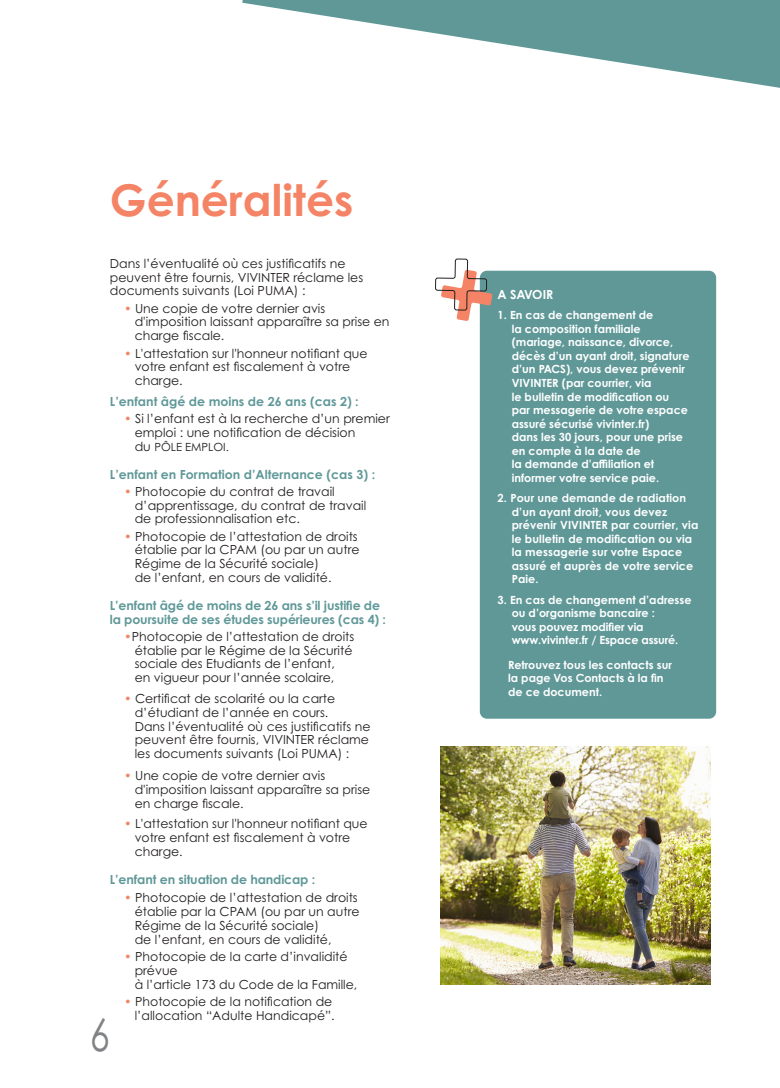
<style>
.page{position:relative;width:780px;height:1088px;background:#fff}
.page>*{position:absolute;margin:0;border:0;box-sizing:border-box;transform-origin:0 0}
.t1{font:45px "Century Gothic Pro";color:#808285;scale:.8 1}
.t2{font:700 43.75px "Century Gothic Pro";color:#f48465}
.t3{font:12.5px/13.8px "Century Gothic Pro";color:#231f20}
.t4{font:700 12.5px/13.8px "Century Gothic Pro";letter-spacing:-.01em;color:#609898}
.t5{font:700 12.5px "Century Gothic Pro";color:#fff}
.t6{font:700 11.25px/13.5px "Century Gothic Pro";color:#fff}
.t7{font:11.25px "Century Gothic Pro";color:#231f20}
.s1{color:#f48465}
.s2{font-size:12.5px}
</style>
<div class="page">
<svg style="left:242px;top:0;width:538px;height:88px;fill:#609898"></svg>
<img style="left:440px;top:746px;width:270px;height:238px">
<div style="left:480px;top:271px;width:236px;height:448px;background:#609898;border-radius:7px"></div>
<svg style="left:435px;top:258px;width:57px;height:106px"></svg>
<h1 class="t2" style="left:110px;top:173px;width:245px">Généralités</h1>
<h3 class="t3" style="left:110px;top:256px;width:255px">Dans l’éventualité où ces justificatifs ne peuvent être fournis, VIVINTER réclame les documents suivants (Loi PUMA) :</h3>
<h3 class="t3" style="left:135px;top:301px;width:256px;text-indent:-11px"><span class="s1">•</span> Une copie de votre dernier avis d'imposition laissant apparaître sa prise en charge fiscale.</h3>
<h3 class="t3" style="left:135px;top:346px;width:234px;text-indent:-11px"><span class="s1">•</span> L'attestation sur l'honneur notifiant que votre enfant est fiscalement à votre charge.</h3>
<h3 class="t4" style="left:110px;top:394px;width:250px">L’enfant âgé de moins de 26 ans (cas 2) :</h3>
<h3 class="t3" style="left:135px;top:412px;width:256px;text-indent:-11px"><span class="s1">•</span> Si l’enfant est à la recherche d’un premier emploi : une notification de décision</h3>
<h3 class="t7" style="left:135px;top:440px;width:96px"><span class="s2">du</span> PÔLE EMPLOI.</h3>
<h3 class="t4" style="left:110px;top:467px;width:267px">L’enfant en Formation d’Alternance (cas 3) :</h3>
<h3 class="t3" style="left:135px;top:484px;width:233px;text-indent:-11px"><span class="s1">•</span> Photocopie du contrat de travail d’apprentissage, du contrat de travail de professionnalisation etc.</h3>
<h3 class="t3" style="left:135px;top:529px;width:226px;text-indent:-11px"><span class="s1">•</span> Photocopie de l’attestation de droits établie par la CPAM (ou par un autre Régime de la Sécurité sociale)<br>de l’enfant, en cours de validité.</h3>
<h3 class="t4" style="left:110px;top:598px;width:278px">L’enfant âgé de moins de 26 ans s’il justifie de la poursuite de ses études supérieures (cas 4) :</h3>
<h3 class="t3" style="left:135px;top:629px;width:221px;text-indent:-11px"><span class="s1">•</span>Photocopie de l’attestation de droits établie par le Régime de la Sécurité sociale des Etudiants de l’enfant,<br>en vigueur pour l’année scolaire,</h3>
<h3 class="t3" style="left:135px;top:691px;width:237px;text-indent:-11px"><span class="s1">•</span> Certificat de scolarité ou la carte d’étudiant de l’année en cours.<br>Dans l’éventualité où ces justificatifs ne peuvent être fournis, VIVINTER réclame les documents suivants (Loi PUMA) :</h3>
<h3 class="t3" style="left:135px;top:768px;width:237px;text-indent:-11px"><span class="s1">•</span> Une copie de votre dernier avis d'imposition laissant apparaître sa prise en charge fiscale.</h3>
<h3 class="t3" style="left:135px;top:817px;width:234px;text-indent:-11px"><span class="s1">•</span> L'attestation sur l'honneur notifiant que votre enfant est fiscalement à votre charge.</h3>
<h3 class="t4" style="left:110px;top:872px;width:207px">L’enfant en situation de handicap :</h3>
<h3 class="t3" style="left:135px;top:891px;width:226px;text-indent:-11px"><span class="s1">•</span> Photocopie de l’attestation de droits établie par la CPAM (ou par un autre Régime de la Sécurité sociale)<br>de l’enfant, en cours de validité,</h3>
<h3 class="t3" style="left:135px;top:949px;width:224px;text-indent:-11px"><span class="s1">•</span> Photocopie de la carte d’invalidité prévue<br>à l’article 173 du Code de la Famille,</h3>
<h3 class="t3" style="left:124px;top:994px;width:212px;text-align:right"><span class="s1">•</span> Photocopie de la notification de l’allocation “Adulte Handicapé”.</h3>
<h1 class="t1" style="left:90px;top:1007px;width:26px">6</h1>
<h3 class="t5" style="left:497px;top:287px;width:57px">A SAVOIR</h3>
<h3 class="t6" style="left:511px;top:308px;width:179px;text-indent:-14px">1. En cas de changement de<br>la composition familiale (mariage, naissance, divorce, décès d’un ayant droit, signature d’un PACS), vous devez prévenir<br>VIVINTER (par courrier, via<br>le bulletin de modification ou par messagerie de votre espace assuré sécurisé vivinter.fr)<br>dans les 30 jours, pour une prise en compte à la date de<br>la demande d’affiliation et informer votre service paie.</h3>
<h3 class="t6" style="left:511px;top:491px;width:188px;text-indent:-14px">2. Pour une demande de radiation d’un ayant droit, vous devez prévenir VIVINTER par courrier, via le bulletin de modification ou via la messagerie sur votre Espace assuré et auprès de votre service<br>Paie.</h3>
<h3 class="t6" style="left:511px;top:593px;width:181px;text-indent:-14px">3. En cas de changement d’adresse ou d’organisme bancaire :<br>vous pouvez modifier via www.vivinter.fr / Espace assuré.</h3>
<h3 class="t6" style="left:508px;top:657px;width:165px">Retrouvez tous les contacts sur la page Vos Contacts à la fin de ce document.</h3>
</div>
